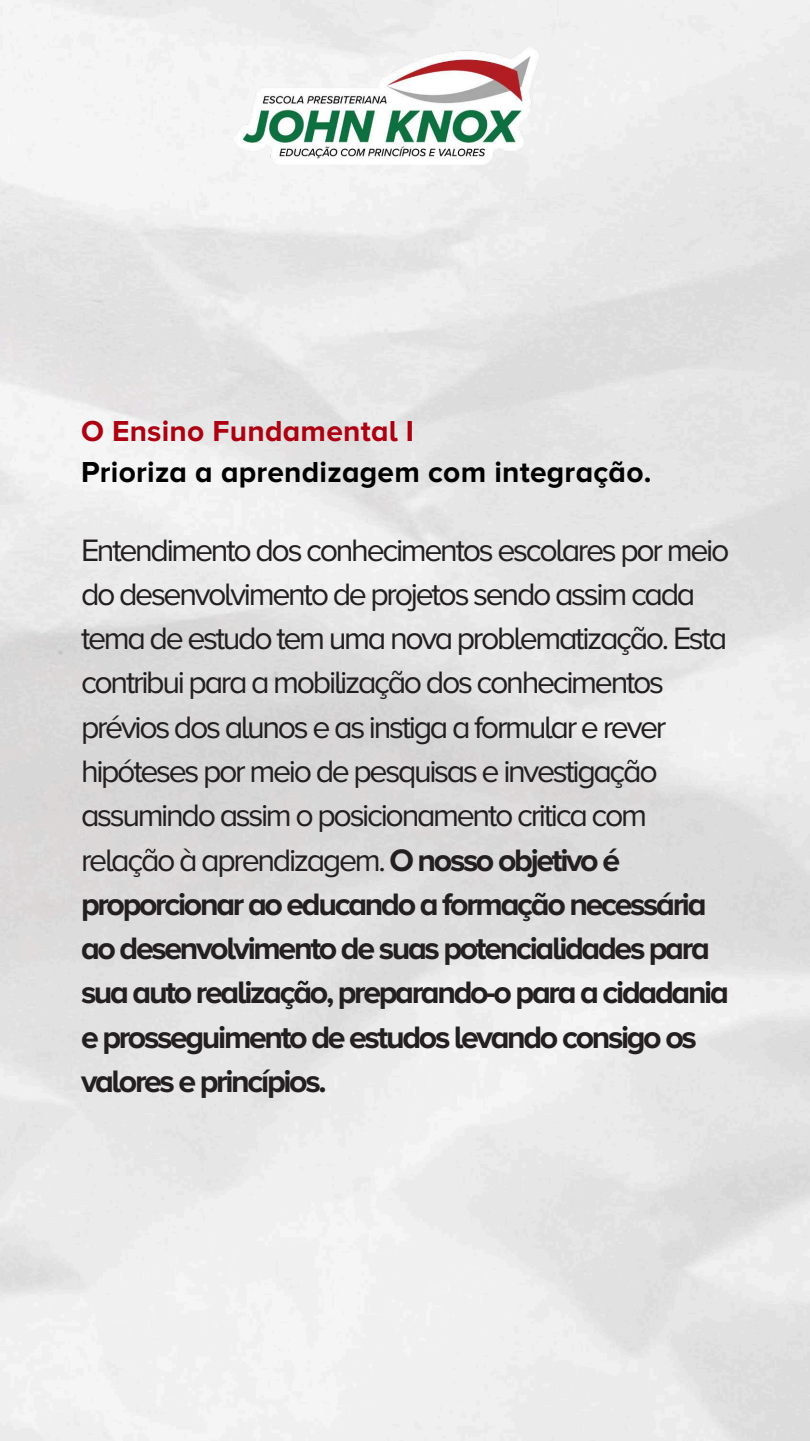
<style>
.page{position:relative;width:810px;height:1441px;background:#fff}
.page>*{position:absolute;margin:0;border:0;box-sizing:border-box;transform-origin:0 0}
.t1{font:32.1px/44.2px "Proxima Nova A";letter-spacing:-.075em;color:#231f20}
.t2{font:700 29.9px "Proxima Nova A";letter-spacing:.01em;color:#000}
.t3{font:700 29.9px "Proxima Nova A";letter-spacing:.01em;color:#ad0011}
.s1{font-weight:700}
</style>
<div class="page">
<img style="left:235px;top:47px;width:304px;height:117px">
<p class="t3" style="left:81px;top:413px;width:335px">O Ensino Fundamental I</p>
<p class="t2" style="left:81px;top:454px;width:572px">Prioriza a aprendizagem com integração.</p>
<p class="t1" style="left:81px;top:528px;width:650px">Entendimento dos conhecimentos escolares por meio do desenvolvimento de projetos sendo assim cada tema de estudo tem uma nova problematização. Esta contribui para a mobilização dos conhecimentos prévios dos alunos e as instiga a formular e rever hipóteses por meio de pesquisas e investigação assumindo assim o posicionamento critica com relação à aprendizagem. <span class="s1">O nosso objetivo é proporcionar ao educando a formação necessária ao desenvolvimento de suas potencialidades para sua auto realização, preparando-o para a cidadania e prosseguimento de estudos levando consigo os valores e princípios.</span></p>
</div>
